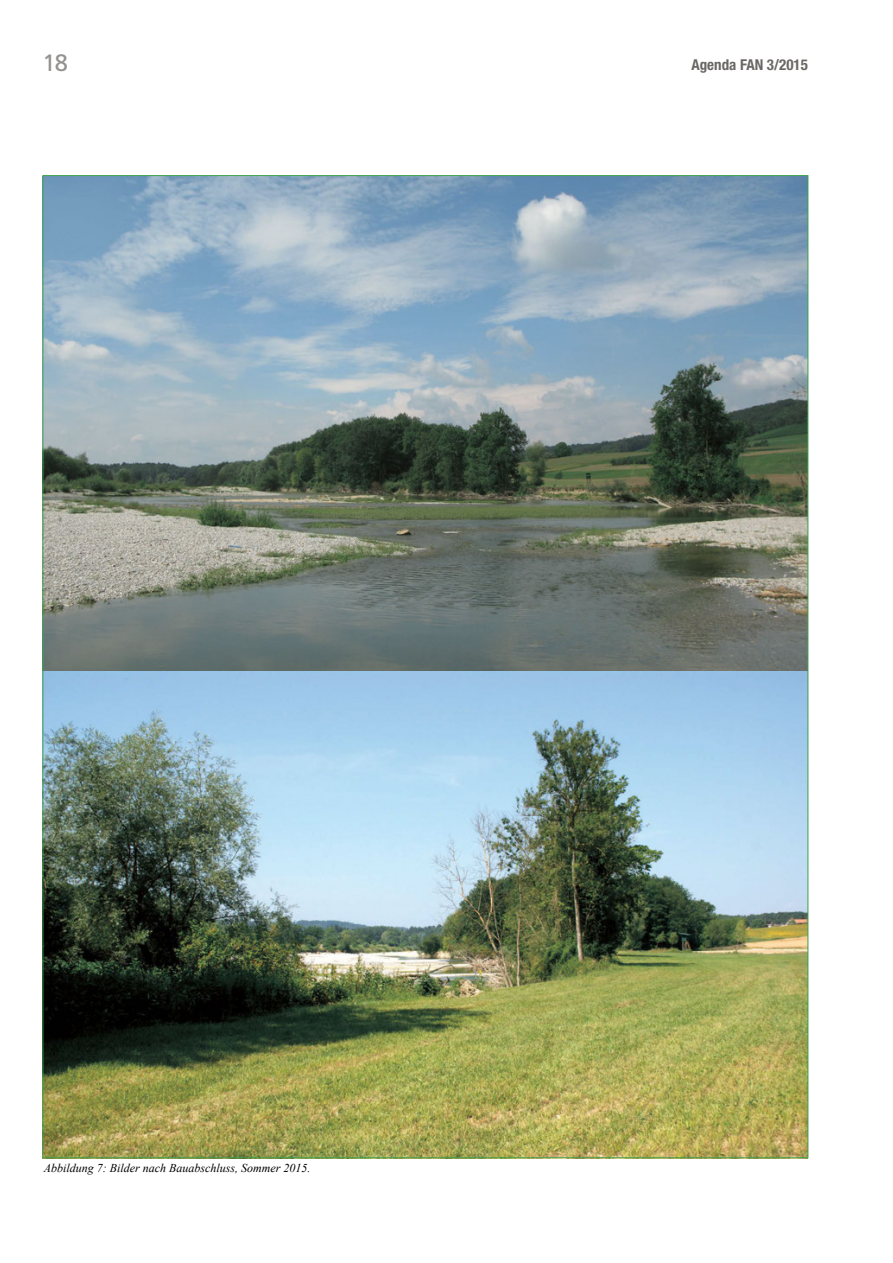
<style>
.page{position:relative;width:893px;height:1263px;background:#fff}
.page>*{position:absolute;margin:0;border:0;box-sizing:border-box;transform-origin:0 0}
.t1{font:23.7px "Frutiger";color:#949290}
.t2{font:700 condensed 15px "Helvetica Neue";color:#6a6864}
.t3{font:italic 12px "Times New Roman";color:#000}
</style>
<div class="page">
<img style="left:43px;top:177px;width:765px;height:982px">
<h1 class="t1" style="left:43px;top:49px;width:27px">18</h1>
<p class="t2" style="left:691px;top:56px;width:118px">Agenda FAN 3/2015</p>
<p class="t3" style="left:44px;top:1159px;width:268px">Abbildung 7: Bilder nach Bauabschluss, Sommer 2015.</p>
</div>
